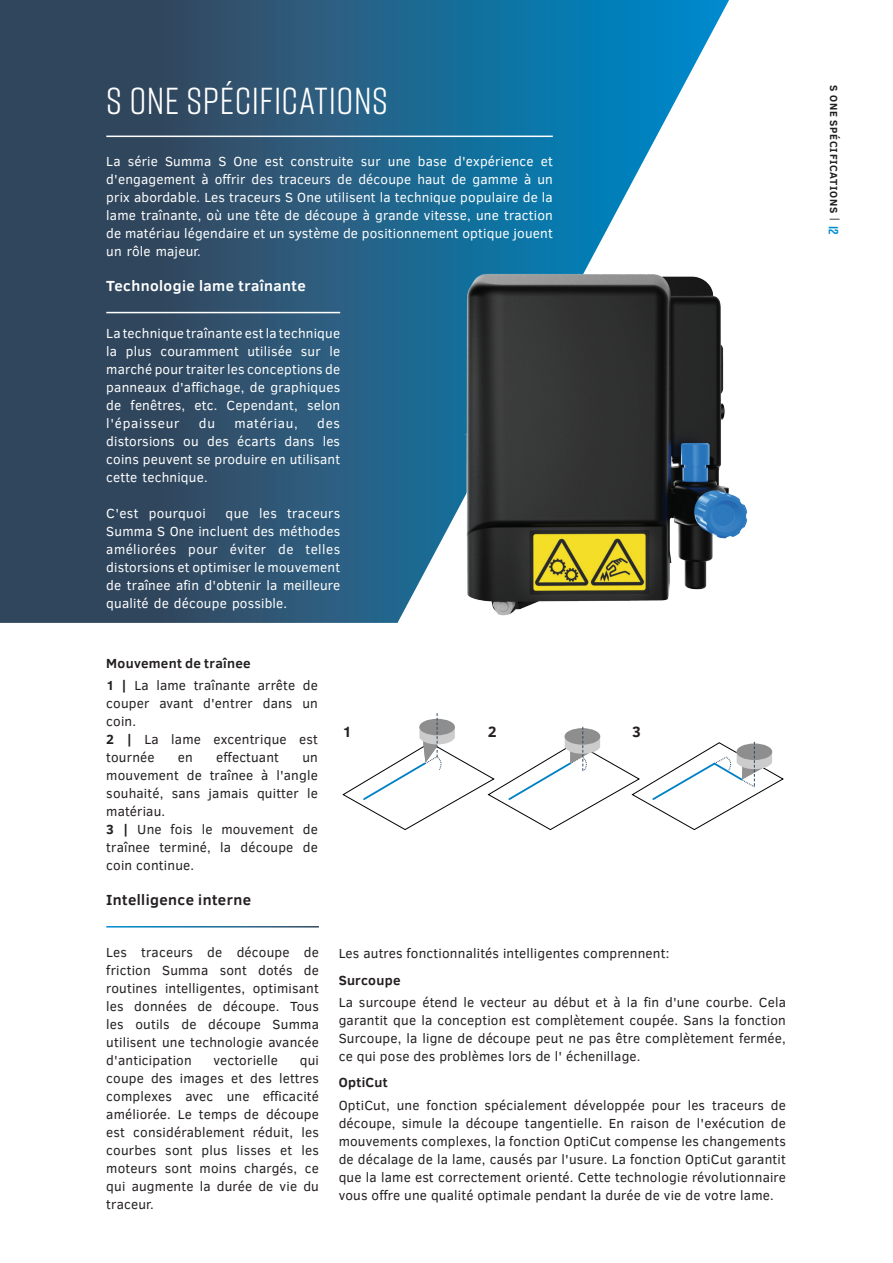
<style>
.page{position:relative;width:893px;height:1263px;background:#fff}
.page>*{position:absolute;margin:0;border:0;box-sizing:border-box;transform-origin:0 0}
.Rift-titel-white{font:37.5px "Rift";letter-spacing:.01em;color:#fff}
.t1{font:700 15.3px "Clear Sans";color:#231f20}
.Subtitel-_wit{font:700 15px "Clear Sans";letter-spacing:.03em;color:#fff}
.Subtitel{font:700 15px "Clear Sans";letter-spacing:.025em;color:#231f20}
.t2{font:13.5px/18px "Clear Sans";letter-spacing:.015em;color:#231f20;text-align:justify}
.t3{font:13.5px/18px "Clear Sans";letter-spacing:.015em;color:#fff;text-align:justify}
.Subtitel_w_o_line{font:700 13.5px "Clear Sans";letter-spacing:.02em;color:#231f20}
.t4{font:13.5px "Clear Sans";letter-spacing:.055em;color:#fff}
.t5{font:700 10.5px "Clear Sans";letter-spacing:.06em;color:#231f20}
.s1{font-weight:700}
.s2{font-weight:400}
.s3{font-family:"Rift";font-size:13.5px;color:#008cd2}
</style>
<div class="page">
<svg style="left:0;top:0;width:729px;height:623px;background:#336280"></svg>
<svg style="left:343px;top:713px;width:441px;height:117px"></svg>
<img style="left:400px;top:264px;width:348px;height:359px">
<hr style="left:106px;top:136px;width:447px;height:1px;background:#fff">
<hr style="left:106px;top:312px;width:234px;height:1px;background:#fff">
<p class="Rift-titel-white" style="left:106px;top:75px;width:283px">S ONE SPÉCIFICATIONS</p>
<p class="t3" style="left:106px;top:153px;width:448px">La série Summa S One est construite sur une base d'expérience et d'engagement à offrir des traceurs de découpe haut de gamme à un prix abordable. Les traceurs S One utilisent la technique populaire de la lame traînante, où une tête de découpe à grande vitesse, une traction de matériau légendaire et un système de positionnement optique jouent un rôle majeur.</p>
<p class="Subtitel-_wit" style="left:106px;top:274px;width:201px">Technologie lame traînante</p>
<p class="t3" style="left:106px;top:325px;width:235px">La technique traînante est la technique la plus couramment utilisée sur le marché pour traiter les conceptions de panneaux d'affichage, de graphiques de fenêtres, etc. Cependant, selon l'épaisseur</p>
<p class="t3" style="left:199px;top:415px;width:18px">du</p>
<p class="t4" style="left:234px;top:415px;width:65px">matériau,</p>
<p class="t3" style="left:106px;top:415px;width:235px;text-indent:211px">des distorsions ou des écarts dans les coins peuvent se produire en utilisant cette technique.</p>
<p class="t3" style="left:106px;top:505px;width:101px">C'est pourquoi</p>
<p class="t3" style="left:106px;top:505px;width:235px;text-indent:119px">que les traceurs Summa S One incluent des méthodes améliorées pour éviter de telles distorsions et optimiser le mouvement de traînee afin d'obtenir la meilleure qualité de découpe possible.</p>
<p class="Subtitel_w_o_line" style="left:106px;top:653px;width:146px">Mouvement de traînee</p>
<p class="t2" style="left:106px;top:677px;width:213px"><span class="s1">1 |</span> La lame traînante arrête de couper avant d'entrer dans un coin.</p>
<p class="t2" style="left:106px;top:731px;width:213px"><span class="s1">2 |</span> La lame excentrique est tournée</p>
<p class="t2" style="left:178px;top:749px;width:16px">en</p>
<p class="t2" style="left:216px;top:749px;width:64px">effectuant</p>
<p class="t2" style="left:106px;top:749px;width:213px;text-indent:196px">un mouvement de traînee à l'angle souhaité, sans jamais quitter le matériau.</p>
<p class="t2" style="left:106px;top:821px;width:213px"><span class="s1">3 |</span> Une fois le mouvement de traînee terminé, la découpe de coin continue.</p>
<p class="Subtitel" style="left:106px;top:889px;width:146px">Intelligence interne</p>
<p class="t2" style="left:106px;top:943px;width:214px">Les traceurs de découpe de friction Summa sont dotés de routines intelligentes, optimisant les données de découpe. Tous les outils de découpe Summa utilisent une technologie avancée d'anticipation</p>
<p class="t2" style="left:213px;top:1051px;width:66px">vectorielle</p>
<p class="t2" style="left:106px;top:1051px;width:214px;text-indent:193px">qui coupe des images et des lettres complexes avec une efficacité améliorée. Le temps de découpe est considérablement réduit, les courbes sont plus lisses et les moteurs sont moins chargés, ce qui augmente la durée de vie du traceur.</p>
<p class="t1" style="left:342px;top:721px;width:11px">1</p>
<p class="t1" style="left:488px;top:721px;width:10px">2</p>
<p class="t1" style="left:632px;top:721px;width:10px">3</p>
<p class="t2" style="left:339px;top:944px;width:332px">Les autres fonctionnalités intelligentes comprennent:</p>
<p class="Subtitel_w_o_line" style="left:339px;top:970px;width:63px">Surcoupe</p>
<p class="t2" style="left:339px;top:993px;width:449px">La surcoupe étend le vecteur au début et à la fin d'une courbe. Cela garantit que la conception est complètement coupée. Sans la fonction Surcoupe, la ligne de découpe peut ne pas être complètement fermée, ce qui pose des problèmes lors de l' échenillage.</p>
<p class="Subtitel_w_o_line" style="left:339px;top:1073px;width:51px">OptiCut</p>
<p class="t2" style="left:339px;top:1096px;width:449px">OptiCut, une fonction spécialement développée pour les traceurs de découpe, simule la découpe tangentielle. En raison de l'exécution de mouvements complexes, la fonction OptiCut compense les changements de décalage de la lame, causés par l'usure. La fonction OptiCut garantit que la lame est correctement orienté. Cette technologie révolutionnaire vous offre une qualité optimale pendant la durée de vie de votre lame.</p>
<p class="t5" style="left:842px;top:85px;width:151px;rotate:90deg">S One Spécifications <span class="s2">|</span> <span class="s3">12</span></p>
</div>
